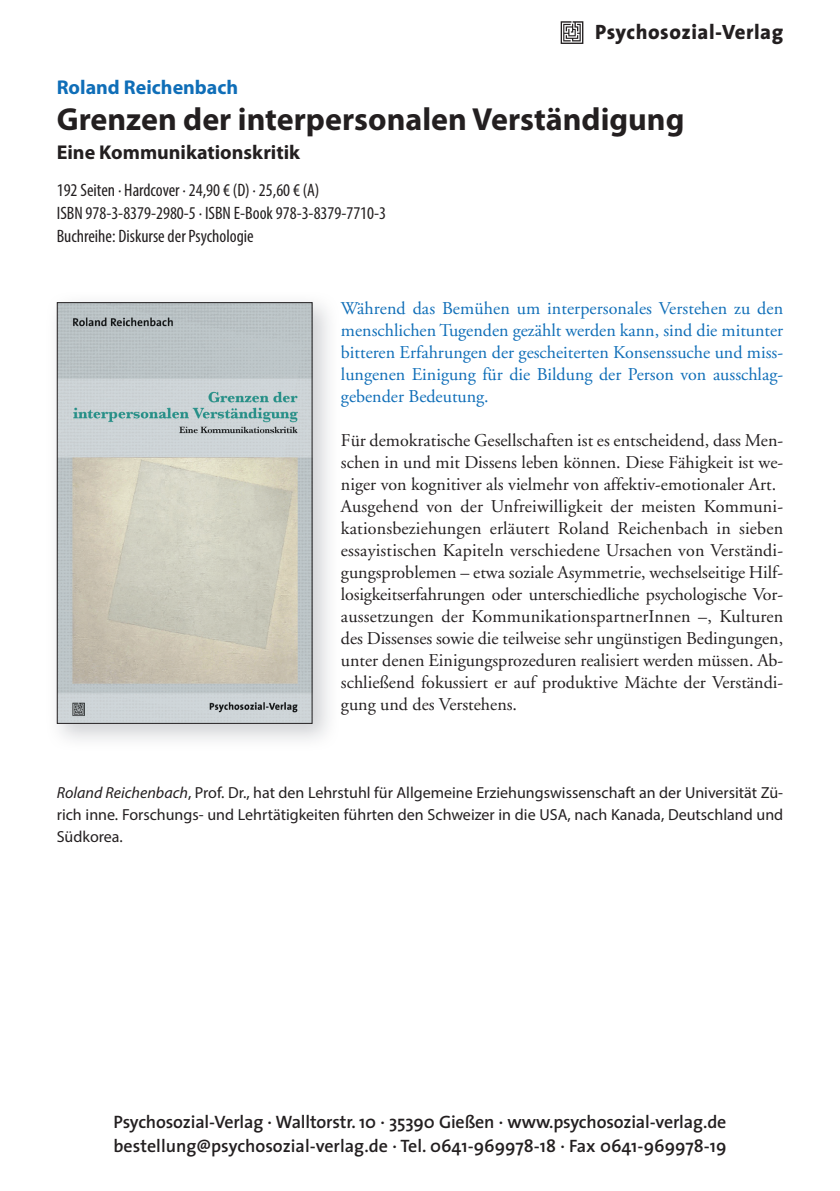
<style>
.page{position:relative;width:840px;height:1191px;background:#fff}
.page>*{position:absolute;margin:0;border:0;box-sizing:border-box;transform-origin:0 0}
.t1{font:700 32px "Myriad Pro";color:#231f20}
.t2{font:800 20.8px "The Sans";letter-spacing:.025em;color:#231f20}
.t3{font:700 20px "Myriad Pro";color:#231f20}
.t4{font:700 20px "Myriad Pro";color:#0f6eb8}
.t5{font:18px/22px "Adobe Garamond";color:#231f20}
.t6{font:18px/22px "Adobe Garamond Pro";color:#0f6eb8;text-align:justify}
.t7{font:600 18px/24px "The Sans";letter-spacing:-.01em;color:#231f20}
.t8{font:condensed 18px/23px "Myriad Pro";color:#231f20}
.t9{font:16px/22px "Myriad Pro";color:#231f20;text-align:justify}
.s1{font-style:italic}
</style>
<div class="page">
<img style="left:56px;top:302px;width:273px;height:438px">
<img style="left:59px;top:304px;width:251px;height:418px">
<div style="left:57px;top:302px;width:255px;height:422px;border:1px solid #231f20"></div>
<svg style="left:560px;top:21px;width:23px;height:23px"></svg>
<p class="t2" style="left:594px;top:14px;width:189px">Psychosozial-Verlag</p>
<p class="t4" style="left:57px;top:74px;width:183px">Roland Reichenbach</p>
<h1 class="t1" style="left:57px;top:98px;width:628px">Grenzen der interpersonalen Verständigung</h1>
<p class="t3" style="left:57px;top:140px;width:245px">Eine Kommunikationskritik</p>
<p class="t8" style="left:57px;top:178px;width:331px">192 Seiten · Hardcover · 24,90 € (D) · 25,60 € (A)<br>ISBN 978-3-8379-2980-5 · ISBN E-Book 978-3-8379-7710-3<br>Buchreihe: Diskurse der Psychologie</p>
<p class="t6" style="left:341px;top:298px;width:443px">Während das Bemühen um interpersonales Verstehen zu den menschlichen Tugenden gezählt werden kann, sind die mitunter bitteren Erfahrungen der gescheiterten Konsenssuche und miss&shy;lungenen Einigung für die Bildung der Person von ausschlag&shy;gebender Bedeutung.</p>
<p class="t5" style="left:341px;top:430px;width:443px">Für demokratische Gesellschaften ist es entscheidend, dass Men&shy;schen in und mit Dissens leben können. Diese Fähigkeit ist we&shy;niger von kognitiver als vielmehr von affektiv-emotionaler Art.<br>Ausgehend von der Unfreiwilligkeit der meisten Kommuni&shy;kationsbeziehungen erläutert Roland Reichenbach in sieben essayistischen Kapiteln verschiedene Ursachen von Verständi&shy;gungsproblemen – etwa soziale Asymmetrie, wechselseitige Hilf&shy;losigkeitserfahrungen oder unterschiedliche psychologische Vor&shy;aussetzungen der KommunikationspartnerInnen –, Kulturen des Dissenses sowie die teilweise sehr ungünstigen Bedingungen, unter denen Einigungsprozeduren realisiert werden müssen. Ab&shy;schließend fokussiert er auf produktive Mächte der Verständi&shy;gung und des Verstehens.</p>
<p class="t9" style="left:57px;top:781px;width:727px"><span class="s1">Roland Reichenbach</span> , Prof. Dr., hat den Lehrstuhl für Allgemeine Erziehungswissenschaft an der Universität Zü&shy;rich inne. Forschungs- und Lehrtätigkeiten führten den Schweizer in die USA, nach Kanada, Deutschland und Südkorea.</p>
<p class="t7" style="left:113px;top:1109px;width:614px">Psychosozial-Verlag · Walltorstr. 10 · 35390 Gießen · www.psychosozial-verlag.de bestellung@psychosozial-verlag.de · Tel. 0641-969978-18 · Fax 0641-969978-19</p>
</div>
